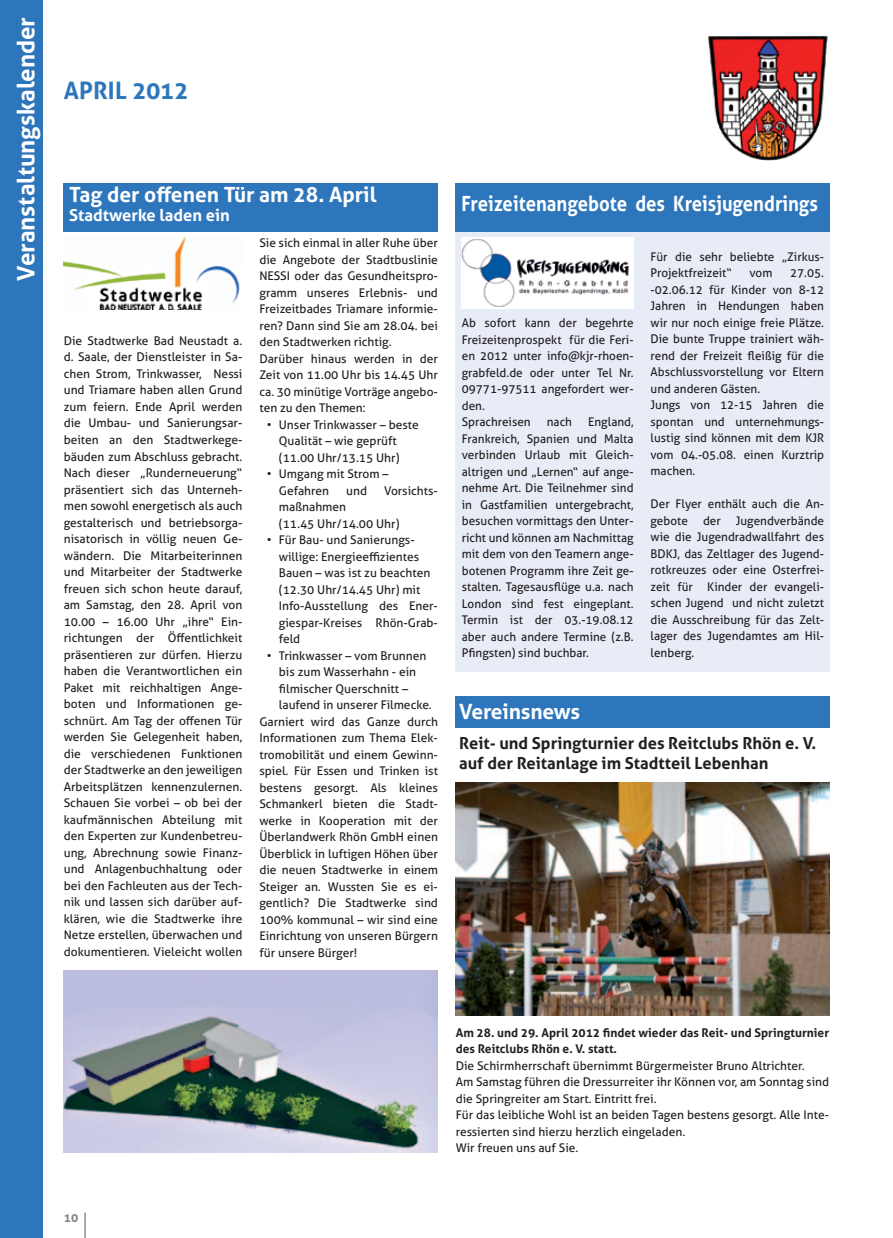
<style>
.page{position:relative;width:893px;height:1238px;background:#fff}
.page>*{position:absolute;margin:0;border:0;box-sizing:border-box;transform-origin:0 0}
.t1{font:700 24px "Aller";color:#fff}
.t2{font:700 24px "Aller";letter-spacing:-.005em;color:#2e76bc}
.t3{font:700 21px "Aller";color:#fff}
.t4{font:700 21px "Aller";color:#fff;scale:.88 1}
.t5{font:700 16.5px/19.8px "Aller";color:#231f20}
.t6{font:700 16.5px "Aller";color:#fff}
.t7{font:12px/16.5px "Aller";color:#231f20}
.t8{font:700 12px/16.5px "Aller";color:#231f20}
.t9{font:700 12px "Aller";color:#808285}
</style>
<div class="page">
<div style="left:455px;top:223px;width:374px;height:449px;background:#e8ecf6"></div>
<div style="left:0;top:0;width:43px;height:1237px;background:#2e76bc"></div>
<img style="left:708px;top:36px;width:120px;height:125px">
<img style="left:462px;top:237px;width:172px;height:72px">
<img style="left:64px;top:237px;width:176px;height:73px">
<img style="left:64px;top:970px;width:374px;height:182px">
<div style="left:455px;top:696px;width:374px;height:32px;background:#2e76bc"></div>
<img style="left:455px;top:782px;width:374px;height:233px">
<div style="left:64px;top:183px;width:374px;height:48px;background:#2e76bc"></div>
<div style="left:455px;top:183px;width:374px;height:48px;background:#2e76bc"></div>
<svg style="left:85px;top:1212px;width:1px;height:25px"></svg>
<h1 class="t1" style="left:11px;top:281px;width:265px;rotate:-90deg">Veranstaltungskalender</h1>
<h1 class="t2" style="left:64px;top:76px;width:126px">April 2012</h1>
<h2 class="t3" style="left:69px;top:181px;width:309px">Tag der offenen Tür am 28. April</h2>
<h3 class="t6" style="left:69px;top:205px;width:162px">Stadtwerke laden ein</h3>
<p class="t7" style="left:64px;top:332px;width:180px;text-align:justify">Die Stadtwerke Bad Neustadt a. d. Saale, der Dienstleister in Sa&shy;chen Strom, Trinkwasser, Nessi und Triamare haben allen Grund zum feiern. Ende April werden die Umbau- und Sanierungsar&shy;beiten an den Stadtwerkege&shy;bäuden zum Abschluss gebracht.<br>Nach dieser „Runderneuerung“ präsentiert sich das Unterneh&shy;men sowohl energetisch als auch gestalterisch und betriebsorga&shy;nisatorisch in völlig neuen Ge&shy;wändern. Die Mitarbeiterinnen und Mitarbeiter der Stadtwerke freuen sich schon heute darauf, am Samstag, den 28. April von 10.00 – 16.00 Uhr „ihre“ Ein&shy;richtungen der Öffentlichkeit präsentieren zur dürfen. Hierzu haben die Verantwortlichen ein Paket mit reichhaltigen Ange&shy;boten und Informationen ge&shy;schnürt. Am Tag der offenen Tür werden Sie Gelegenheit haben, die verschiedenen Funktionen der Stadtwerke an den jeweiligen Arbeitsplätzen kennenzulernen.<br>Schauen Sie vorbei – ob bei der kaufmännischen Abteilung mit den Experten zur Kundenbetreu&shy;ung, Abrechnung sowie Finanz&shy;und Anlagenbuchhaltung oder bei den Fachleuten aus der Tech&shy;nik und lassen sich darüber auf&shy;klären, wie die Stadtwerke ihre Netze erstellen, überwachen und dokumentieren. Vieleicht wollen</p>
<p class="t7" style="left:259px;top:234px;width:180px">Sie sich einmal in aller Ruhe über die Angebote der Stadtbuslinie<br>NESSI oder das Gesundheitspro&shy;gramm unseres Erlebnis- und<br>Freizeitbades Triamare informie&shy;ren? Dann sind Sie am 28.04. bei den Stadtwerken richtig.<br>Darüber hinaus werden in der<br>Zeit von 11.00 Uhr bis 14.45 Uhr ca. 30 minütige Vorträge angebo&shy;ten zu den Themen:</p>
<p class="t7" style="left:279px;top:416px;width:142px;text-indent:-12px">• Unser Trinkwasser – beste<br>Qualität – wie geprüft (11.00 Uhr/13.15 Uhr)</p>
<p class="t7" style="left:279px;top:465px;width:111px;text-indent:-12px">• Umgang mit Strom –<br>Gefahren</p>
<p class="t7" style="left:346px;top:482px;width:22px">und</p>
<p class="t7" style="left:384px;top:482px;width:55px">Vorsichts-</p>
<p class="t7" style="left:279px;top:498px;width:122px">maßnahmen<br>(11.45 Uhr/14.00 Uhr)</p>
<p class="t7" style="left:279px;top:531px;width:161px;text-indent:-12px">• Für Bau- und Sanierungs&shy;willige: Energieeffizientes<br>Bauen – was ist zu beachten (12.30 Uhr/14.45 Uhr) mit<br>Info-Ausstellung des Ener&shy;giespar-Kreises Rhön-Grab&shy;feld</p>
<p class="t7" style="left:267px;top:647px;width:161px">• Trinkwasser – vom Brunnen</p>
<p class="t7" style="left:279px;top:663px;width:139px">bis zum Wasserhahn - ein</p>
<p class="t7" style="left:279px;top:680px;width:131px">filmischer Querschnitt –</p>
<p class="t7" style="left:279px;top:696px;width:154px">laufend in unserer Filmecke.</p>
<p class="t7" style="left:259px;top:713px;width:180px">Garniert wird das Ganze durch</p>
<p class="t7" style="left:259px;top:729px;width:180px">Informationen zum Thema Elek-</p>
<p class="t7" style="left:259px;top:746px;width:180px">tromobilität und einem Gewinn-</p>
<p class="t7" style="left:259px;top:762px;width:180px">spiel. Für Essen und Trinken ist</p>
<p class="t7" style="left:259px;top:779px;width:180px">bestens gesorgt. Als kleines</p>
<p class="t7" style="left:259px;top:795px;width:180px">Schmankerl bieten die Stadt-</p>
<p class="t7" style="left:259px;top:812px;width:180px">werke in Kooperation mit der</p>
<p class="t7" style="left:259px;top:828px;width:180px">Überlandwerk Rhön GmbH einen</p>
<p class="t7" style="left:259px;top:845px;width:180px">Überblick in luftigen Höhen über</p>
<p class="t7" style="left:259px;top:861px;width:180px">die neuen Stadtwerke in einem</p>
<p class="t7" style="left:259px;top:878px;width:180px">Steiger an. Wussten Sie es ei-</p>
<p class="t7" style="left:259px;top:894px;width:180px">gentlich? Die Stadtwerke sind</p>
<p class="t7" style="left:259px;top:911px;width:180px">100% kommunal – wir sind eine</p>
<p class="t7" style="left:259px;top:927px;width:180px">Einrichtung von unseren Bürgern</p>
<p class="t7" style="left:259px;top:944px;width:99px">für unsere Bürger!</p>
<h2 class="t4" style="left:461px;top:191px;width:407px">Freizeitenangebote des Kreisjugendrings</h2>
<p class="t7" style="left:462px;top:315px;width:173px">Ab sofort kann der begehrte<br>Freizeitenprospekt für die Feri&shy;en 2012 unter info@kjr-rhoen&shy;grabfeld.de oder unter Tel Nr.<br>09771-97511 angefordert wer&shy;den.<br>Sprachreisen</p>
<p class="t7" style="left:462px;top:414px;width:173px;text-align:justify;text-indent:126px">England, Frankreich, Spanien und Malta verbinden Urlaub mit Gleich&shy;altrigen und „Lernen“ auf ange&shy;nehme Art. Die Teilnehmer sind in Gastfamilien untergebracht, besuchen vormittags den Unter&shy;richt und können am Nachmittag mit dem von den Teamern ange&shy;botenen Programm ihre Zeit ge&shy;stalten. Tagesausflüge u.a. nach London sind fest eingeplant.<br>Termin ist der 03.-19.08.12 aber auch andere Termine (z.B.<br>Pfingsten) sind buchbar.</p>
<p class="t7" style="left:547px;top:414px;width:27px">nach</p>
<h2 class="t3" style="left:459px;top:698px;width:122px">Vereinsnews</h2>
<p class="t7" style="left:651px;top:248px;width:175px">Für die sehr beliebte „Zirkus-<br>Projektfreizeit“</p>
<p class="t7" style="left:651px;top:265px;width:175px;text-indent:140px">27.05. -02.06.12 für Kinder von 8-12<br>Jahren in Hendungen haben wir nur noch einige freie Plätze.<br>Die bunte Truppe trainiert wäh&shy;rend der Freizeit fleißig für die<br>Abschlussvorstellung vor Eltern und anderen Gästen.<br>Jungs von 12-15 Jahren die spontan und unternehmungs&shy;lustig sind können mit dem KJR vom 04.-05.08. einen Kurztrip machen.</p>
<p class="t7" style="left:651px;top:496px;width:175px">Der Flyer enthält auch die An&shy;gebote</p>
<p class="t7" style="left:750px;top:265px;width:24px">vom</p>
<p class="t7" style="left:651px;top:512px;width:175px;text-align:justify;text-indent:85px">Jugendverbände wie die Jugendradwallfahrt des BDKJ, das Zeltlager des Jugend&shy;rotkreuzes oder eine Osterfrei&shy;zeit für Kinder der evangeli&shy;schen Jugend und nicht zuletzt die Ausschreibung für das Zelt&shy;lager des Jugendamtes am Hil&shy;lenberg.</p>
<p class="t7" style="left:703px;top:512px;width:19px">der</p>
<h3 class="t5" style="left:459px;top:733px;width:359px">Reit- und Springturnier des Reitclubs Rhön e. V. auf der Reitanlage im Stadtteil Lebenhan</h3>
<p class="t9" style="left:64px;top:1209px;width:16px">10</p>
<p class="t8" style="left:456px;top:1024px;width:375px">Am 28. und 29. April 2012 findet wieder das Reit- und Springturnier des Reitclubs Rhön e. V. statt.</p>
<p class="t7" style="left:456px;top:1057px;width:375px">Die Schirmherrschaft übernimmt Bürgermeister Bruno Altrichter.<br>Am Samstag führen die Dressurreiter ihr Können vor, am Sonntag sind die Springreiter am Start. Eintritt frei.<br>Für das leibliche Wohl ist an beiden Tagen bestens gesorgt. Alle Inte&shy;ressierten sind hierzu herzlich eingeladen.<br>Wir freuen uns auf Sie.</p>
</div>
